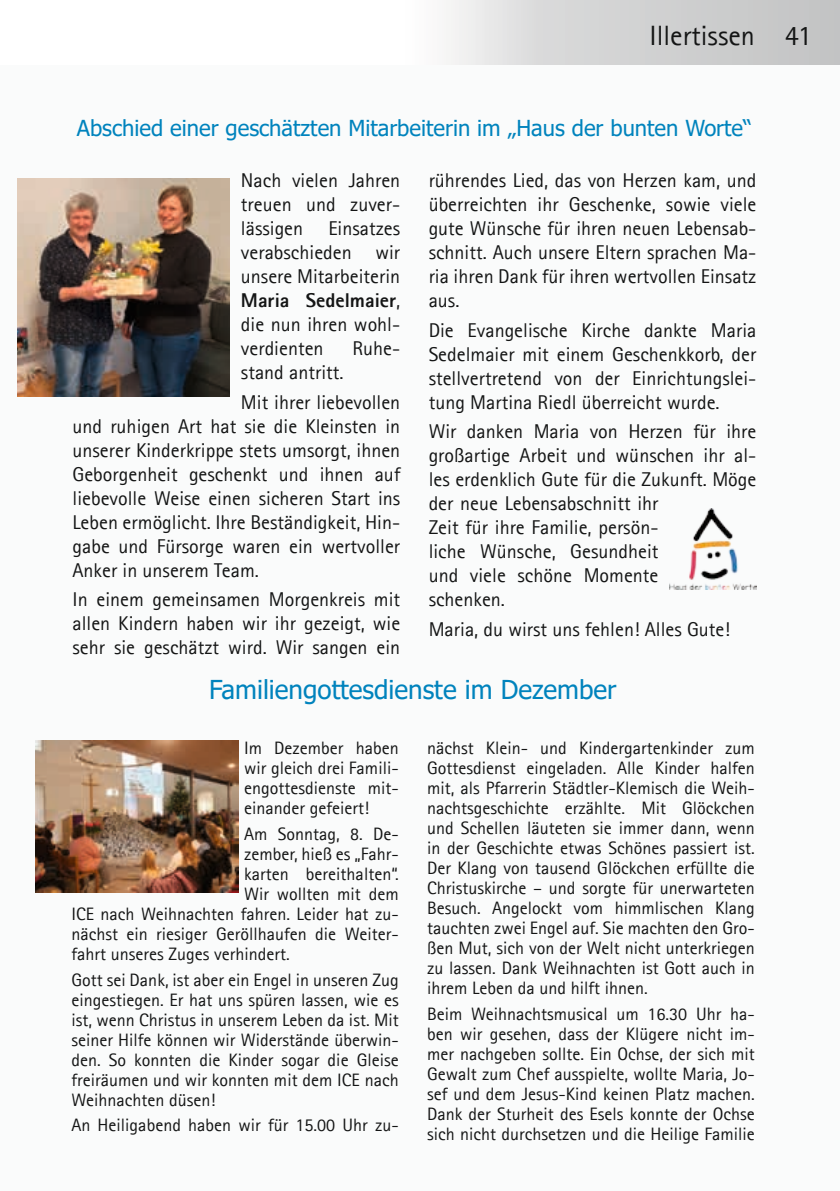
<style>
.page{position:relative;width:840px;height:1191px;background:#fff}
.page>*{position:absolute;margin:0;border:0;box-sizing:border-box;transform-origin:0 0}
.t1{font:28px "Agfa Rotis Sans Serif";color:#141515}
.t2{font:26px "Tahoma";color:#0083bd}
.t3{font:22px "Tahoma";color:#0083bd}
.t4{font:20px/24px "Agfa Rotis Sans Serif";color:#141515;text-align:justify}
.t5{font:18px/20px "Agfa Rotis Sans Serif";color:#141515;text-align:justify}
.s1{font-weight:800}
</style>
<div class="page">
<svg style="left:446px;top:0;width:393px;height:65px;background:#d4d4d4"></svg>
<div style="left:0;top:66px;width:839px;height:1125px;background:#fafbfb"></div>
<img style="left:17px;top:179px;width:212px;height:218px">
<img style="left:669px;top:508px;width:87px;height:81px">
<img style="left:35px;top:740px;width:203px;height:152px">
<h1 class="t1" style="left:649px;top:19px;width:164px">Illertissen 41</h1>
<p class="t3" style="left:77px;top:113px;width:676px">Abschied einer geschätzten Mitarbeiterin im „Haus der bunten Worte“</p>
<p class="t4" style="left:428px;top:168px;width:329px">rührendes Lied, das von Herzen kam, und überreichten ihr Geschenke, sowie viele gute Wünsche für ihren neuen Lebensab&shy;schnitt. Auch unsere Eltern sprachen Ma&shy;ria ihren Dank für ihren wertvollen Einsatz aus.</p>
<p class="t4" style="left:428px;top:318px;width:329px">Die Evangelische Kirche dankte Maria Sedelmaier mit einem Geschenkkorb, der stellvertretend von der Einrichtungslei&shy;tung Martina Riedl überreicht wurde.</p>
<p class="t4" style="left:428px;top:419px;width:329px;text-align:left">Wir danken Maria von Herzen für ihre großartige Arbeit und wünschen ihr al&shy;les erdenklich Gute für die Zukunft. Möge der neue Lebensabschnitt ihr<br>Zeit für ihre Familie, persön-<br>liche Wünsche, Gesundheit<br>und viele schöne Momente<br>schenken.</p>
<p class="t4" style="left:428px;top:617px;width:303px">Maria, du wirst uns fehlen! Alles Gute!</p>
<p class="t4" style="left:241px;top:168px;width:161px">Nach vielen Jahren treuen und zuver&shy;lässigen</p>
<p class="t4" style="left:241px;top:216px;width:161px;text-indent:87px">Einsatzes verabschieden wir unsere Mitarbeiterin <span class="s1">Maria Sedelmaier</span>, die nun ihren wohl&shy;verdienten</p>
<p class="t4" style="left:352px;top:336px;width:49px">Ruhe-</p>
<p class="t4" style="left:241px;top:357px;width:161px;line-height:29.6px">stand antritt.<br>Mit ihrer liebevollen</p>
<p class="t4" style="left:72px;top:414px;width:329px">und ruhigen Art hat sie die Kleinsten in unserer Kinderkrippe stets umsorgt, ihnen Geborgenheit geschenkt und ihnen auf liebevolle Weise einen sicheren Start ins Leben ermöglicht. Ihre Beständigkeit, Hin&shy;gabe und Fürsorge waren ein wertvoller Anker in unserem Team.</p>
<p class="t4" style="left:72px;top:587px;width:329px">In einem gemeinsamen Morgenkreis mit allen Kindern haben wir ihr gezeigt, wie sehr sie geschätzt wird. Wir sangen ein</p>
<h2 class="t2" style="left:209px;top:672px;width:409px">Familiengottesdienste im Dezember</h2>
<p class="t5" style="left:244px;top:738px;width:156px">Im Dezember haben wir gleich drei Famili&shy;engottesdienste mit&shy;einander gefeiert!</p>
<p class="t5" style="left:244px;top:823px;width:156px">Am Sonntag, 8. De-</p>
<p class="t5" style="left:244px;top:843px;width:156px">zember, hieß es „Fahr-</p>
<p class="t5" style="left:244px;top:863px;width:156px">karten bereithalten“.</p>
<p class="t5" style="left:244px;top:883px;width:156px">Wir wollten mit dem</p>
<p class="t5" style="left:71px;top:903px;width:328px">ICE nach Weihnachten fahren. Leider hat zu-</p>
<p class="t5" style="left:71px;top:923px;width:328px">nächst ein riesiger Geröllhaufen die Weiter-</p>
<p class="t5" style="left:71px;top:943px;width:220px">fahrt unseres Zuges verhindert.</p>
<p class="t5" style="left:71px;top:969px;width:328px">Gott sei Dank, ist aber ein Engel in unseren Zug eingestiegen. Er hat uns spüren lassen, wie es ist, wenn Christus in unserem Leben da ist. Mit seiner Hilfe können wir Widerstände überwin&shy;den. So konnten die Kinder sogar die Gleise freiräumen und wir konnten mit dem ICE nach Weihnachten düsen!</p>
<p class="t5" style="left:71px;top:1115px;width:328px">An Heiligabend haben wir für 15.00 Uhr zu-</p>
<p class="t5" style="left:427px;top:738px;width:329px">nächst Klein- und Kindergartenkinder zum Gottesdienst eingeladen. Alle Kinder halfen mit, als Pfarrerin Städtler-Klemisch die Weih&shy;nachtsgeschichte erzählte. Mit Glöckchen und Schellen läuteten sie immer dann, wenn in der Geschichte etwas Schönes passiert ist.<br>Der Klang von tausend Glöckchen erfüllte die Christuskirche – und sorgte für unerwarteten Besuch. Angelockt vom himmlischen Klang tauchten zwei Engel auf. Sie machten den Gro&shy;ßen Mut, sich von der Welt nicht unterkriegen zu lassen. Dank Weihnachten ist Gott auch in ihrem Leben da und hilft ihnen.</p>
<p class="t5" style="left:427px;top:1003px;width:329px">Beim Weihnachtsmusical um 16.30 Uhr ha&shy;ben wir gesehen, dass der Klügere nicht im&shy;mer nachgeben sollte. Ein Ochse, der sich mit Gewalt zum Chef ausspielte, wollte Maria, Jo&shy;sef und dem Jesus-Kind keinen Platz machen.<br>Dank der Sturheit des Esels konnte der Ochse sich nicht durchsetzen und die Heilige Familie</p>
</div>
